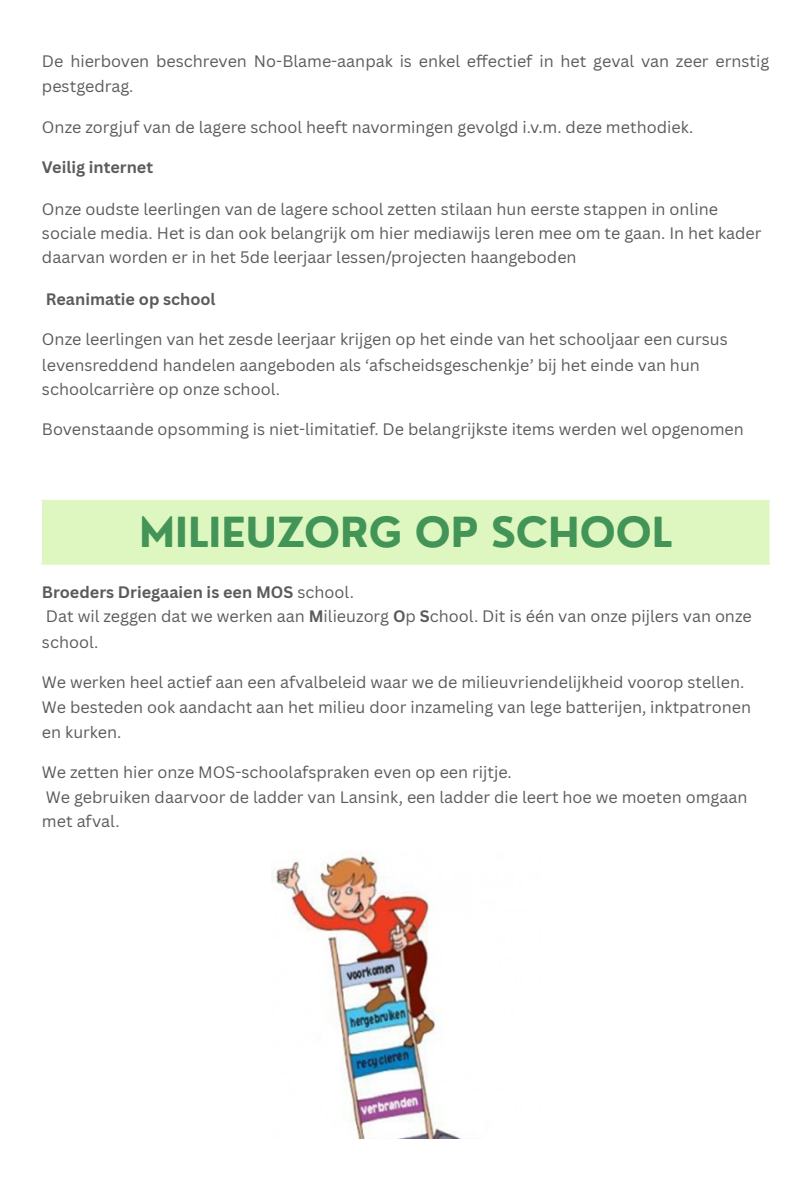
<style>
.page{position:relative;width:810px;height:1181px;background:#fff}
.page>*{position:absolute;margin:0;border:0;box-sizing:border-box;transform-origin:0 0}
.t1{font:700 40.35px "Nourd";color:#429457}
.t2{font:16.2px/24.8px "Canva Sans";color:#5b5b5b}
.t3{font:700 16.2px "Canva Sans";color:#5b5b5b}
.s1{font-weight:700}
</style>
<div class="page">
<div style="left:43px;top:500px;width:726px;height:64px;background:#def6bf"></div>
<hr style="left:42px;top:502px;width:2px;height:60px;background:#def6bf">
<hr style="left:42px;top:500px;width:727px;height:2px;background:#def6bf">
<hr style="left:42px;top:562px;width:727px;height:2px;background:#def6bf">
<img style="left:271px;top:854px;width:188px;height:284px">
<p class="t2" style="left:42px;top:49px;width:729px;line-height:24.3px">De hierboven beschreven No-Blame-aanpak is enkel effectief in het geval van zeer ernstig pestgedrag.</p>
<p class="t2" style="left:42px;top:114px;width:653px">Onze zorgjuf van de lagere school heeft navormingen gevolgd i.v.m. deze methodiek.</p>
<h1 class="t3" style="left:42px;top:156px;width:113px">Veilig internet</h1>
<p class="t2" style="left:42px;top:196px;width:721px;line-height:24.3px">Onze oudste leerlingen van de lagere school zetten stilaan hun eerste stappen in online sociale media. Het is dan ook belangrijk om hier mediawijs leren mee om te gaan. In het kader daarvan worden er in het 5de leerjaar lessen/projecten haangeboden</p>
<p class="t3" style="left:46px;top:287px;width:171px">Reanimatie op school</p>
<p class="t2" style="left:42px;top:326px;width:687px">Onze leerlingen van het zesde leerjaar krijgen op het einde van het schooljaar een cursus levensreddend handelen aangeboden als ‘afscheidsgeschenkje’ bij het einde van hun schoolcarrière op onze school.</p>
<p class="t2" style="left:42px;top:416px;width:703px">Bovenstaande opsomming is niet-limitatief. De belangrijkste items werden wel opgenomen</p>
<p class="t1" style="left:139px;top:507px;width:535px">MILIEUZORG OP SCHOOL</p>
<p class="t2" style="left:42px;top:579px;width:711px"><span class="s1">Broeders Driegaaien is een MOS</span> school.<br>Dat wil zeggen dat we werken aan <span class="s1">M</span>ilieuzorg <span class="s1">O</span>p <span class="s1">S</span>chool. Dit is één van onze pijlers van onze school.</p>
<p class="t2" style="left:42px;top:669px;width:711px">We werken heel actief aan een afvalbeleid waar we de milieuvriendelijkheid voorop stellen.<br>We besteden ook aandacht aan het milieu door inzameling van lege batterijen, inktpatronen en kurken.</p>
<p class="t2" style="left:42px;top:759px;width:707px">We zetten hier onze MOS-schoolafspraken even op een rijtje.<br>We gebruiken daarvoor de ladder van Lansink, een ladder die leert hoe we moeten omgaan met afval.</p>
</div>
